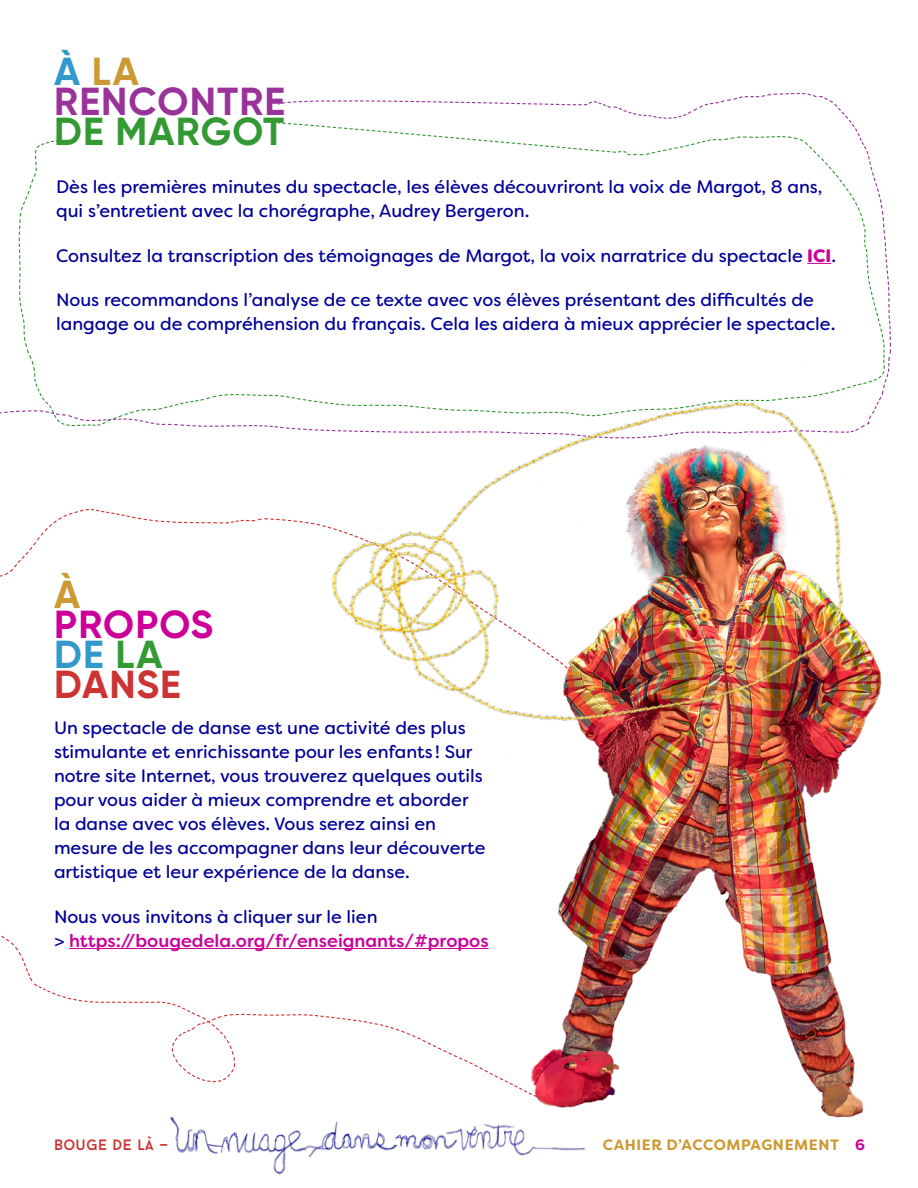
<style>
.page{position:relative;width:918px;height:1188px;background:#fff}
.page>*{position:absolute;margin:0;border:0;box-sizing:border-box;transform-origin:0 0}
.t1{font:700 39px/30px "Gilroy";letter-spacing:.03em;color:#939}
.t2{font:700 39px/30px "Gilroy";letter-spacing:.025em;color:#c09}
.t3{font:18px/24px "Filson Soft";color:#009}
.t4{font:500 18px/24px "Filson Soft";color:#c09}
.t5{font:700 15px "Filson Soft";letter-spacing:.04em;color:#c93}
.t6{font:15px "Baron Neue";letter-spacing:.02em;color:#c33}
.s1{color:#39c}
.s2{color:#c93}
.s3{color:#393}
.s4{font-weight:900;color:#c09}
.s5{color:#c33}
.s6{font-weight:400;color:#009}
.s7{color:#c09}
</style>
<div class="page">
<img style="left:170px;top:1116px;width:321px;height:59px">
<img style="left:491px;top:847px;width:373px;height:309px">
<svg style="left:18px;top:122px;width:867px;height:304px"></svg>
<svg style="left:0;top:508px;width:295px;height:69px"></svg>
<svg style="left:1px;top:927px;width:546px;height:174px"></svg>
<img style="left:295px;top:341px;width:596px;height:506px">
<p class="t1" style="left:54px;top:56px;width:233px"><span class="s1">À</span> <span class="s2">LA<br></span>RENCONTRE<br><span class="s3">DE MARGOT</span></p>
<p class="t3" style="left:56px;top:175px;width:768px">Dès les premières minutes du spectacle, les élèves découvriront la voix de Margot, 8 ans, qui s’entretient avec la chorégraphe, Audrey Bergeron.</p>
<p class="t3" style="left:56px;top:243px;width:781px">Consultez la transcription des témoignages de Margot, la voix narratrice du spectacle <span class="s4">ICI</span>.</p>
<p class="t3" style="left:56px;top:288px;width:781px">Nous recommandons l’analyse de ce texte avec vos élèves présentant des difficultés de langage ou de compréhension du français. Cela les aidera à mieux apprécier le spectacle.</p>
<p class="t2" style="left:54px;top:579px;width:161px"><span class="s2">À<br></span>PROPOS<br><span class="s1">DE</span> <span class="s3">LA<br></span><span class="s5">DANSE</span></p>
<p class="t3" style="left:54px;top:716px;width:433px">Un spectacle de danse est une activité des plus stimulante et enrichissante pour les enfants ! Sur notre site Internet, vous trouverez quelques outils pour vous aider à mieux comprendre et aborder la danse avec vos élèves. Vous serez ainsi en mesure de les accompagner dans leur découverte artistique et leur expérience de la danse.</p>
<p class="t4" style="left:54px;top:904px;width:436px"><span class="s6">Nous vous invitons à cliquer sur le lien<br>&gt;</span> https://bougedela.org/fr/enseignants/#propos</p>
<p class="t6" style="left:54px;top:1135px;width:116px">BOUGE DE LÀ —</p>
<p class="t5" style="left:603px;top:1135px;width:264px">CAHIER D’ACCOMPAGNEMENT <span class="s7">6</span></p>
</div>
